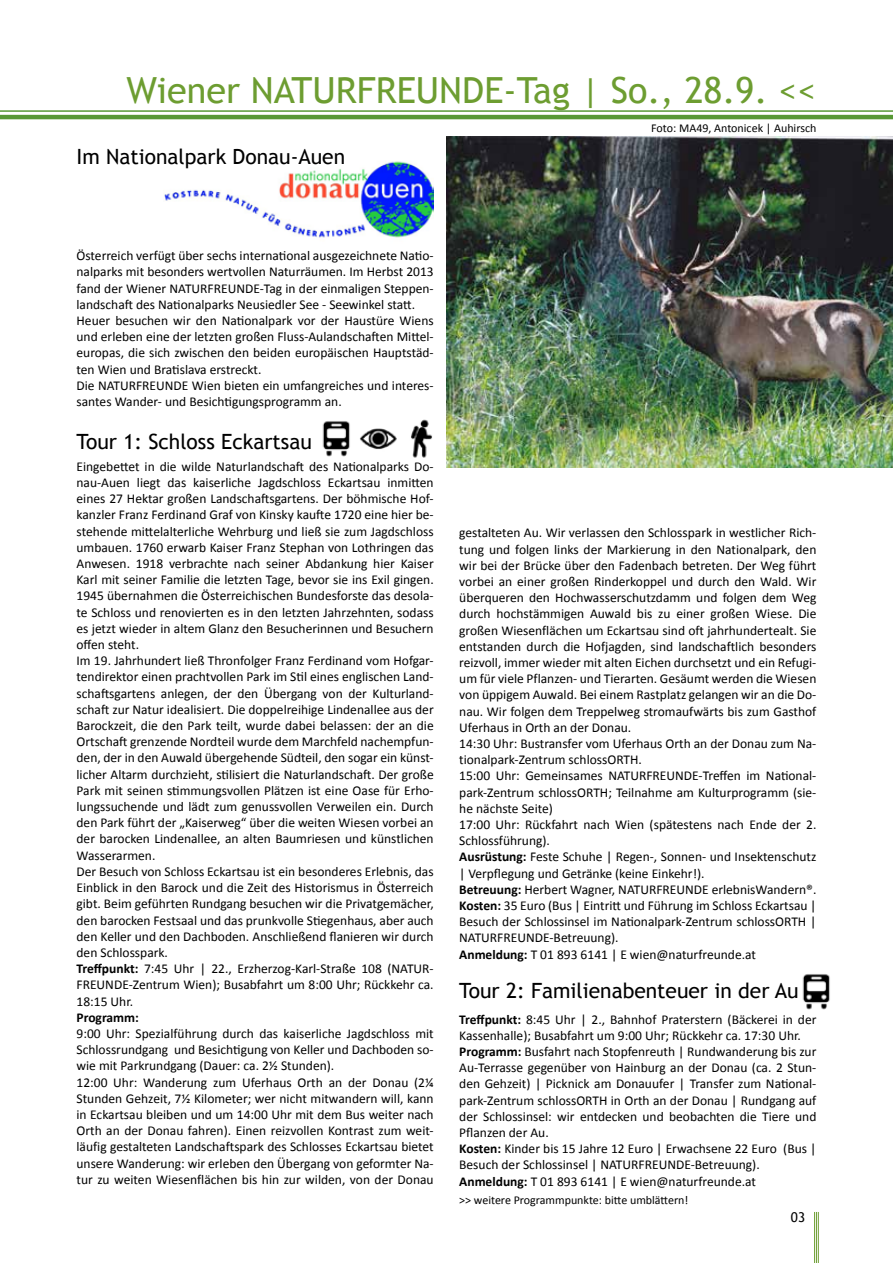
<style>
.page{position:relative;width:893px;height:1263px;background:#fff}
.page>*{position:absolute;margin:0;border:0;box-sizing:border-box;transform-origin:0 0}
.t1{font:36px "Trebuchet MS";color:#6d9d31}
.t2{font:21px "Trebuchet MS";color:#000}
.t3{font:13.5px/16.2px "Calibri";color:#000}
.t4{font:700 13.5px "Calibri";color:#000}
.t5{font:13.5px "Trebuchet MS";color:#000}
.t6{font:12px "Calibri";color:#000}
.s1{font-weight:700}
</style>
<div class="page">
<img style="left:164px;top:119px;width:270px;height:119px">
<hr style="left:0;top:110px;width:893px;height:2px;background:#579835">
<hr style="left:0;top:115px;width:893px;height:4px;background:#579835">
<hr style="left:818px;top:1212px;width:1px;height:51px;background:#6d9d31">
<hr style="left:816px;top:1212px;width:1px;height:51px;background:#6d9d31">
<hr style="left:814px;top:1212px;width:1px;height:51px;background:#6d9d31">
<img style="left:446px;top:136px;width:447px;height:332px">
<img style="left:322px;top:419px;width:110px;height:39px">
<img style="left:802px;top:974px;width:28px;height:36px">
<h1 class="t1" style="left:127px;top:69px;width:691px">Wiener NATURFREUNDE-Tag | So., 28.9. &lt;&lt;</h1>
<h2 class="t2" style="left:77px;top:144px;width:270px">Im Nationalpark Donau-Auen</h2>
<p class="t6" style="left:651px;top:121px;width:167px">Foto: MA49, Antonicek | Auhirsch</p>
<p class="t3" style="left:77px;top:248px;width:359px">Österreich verfügt über sechs international ausgezeichnete Natio&shy;nalparks mit besonders wertvollen Naturräumen. Im Herbst 2013 fand der Wiener NATURFREUNDE-Tag in der einmaligen Steppen&shy;landschaft des Nationalparks Neusiedler See - Seewinkel statt.<br>Heuer besuchen wir den Nationalpark vor der Haustüre Wiens und erleben eine der letzten großen Fluss-Aulandschaften Mittel&shy;europas, die sich zwischen den beiden europäischen Hauptstäd&shy;ten Wien und Bratislava erstreckt.<br>Die NATURFREUNDE Wien bieten ein umfangreiches und interes&shy;santes Wander- und Besichtigungsprogramm an.</p>
<h2 class="t2" style="left:77px;top:429px;width:237px">Tour 1: Schloss Eckartsau</h2>
<p class="t3" style="left:77px;top:458px;width:359px">Eingebettet in die wilde Naturlandschaft des Nationalparks Do&shy;nau-Auen liegt das kaiserliche Jagdschloss Eckartsau inmitten eines 27 Hektar großen Landschaftsgartens. Der böhmische Hof&shy;kanzler Franz Ferdinand Graf von Kinsky kaufte 1720 eine hier be&shy;stehende mittelalterliche Wehrburg und ließ sie zum Jagdschloss umbauen. 1760 erwarb Kaiser Franz Stephan von Lothringen das Anwesen. 1918 verbrachte nach seiner Abdankung hier Kaiser Karl mit seiner Familie die letzten Tage, bevor sie ins Exil gingen.<br>1945 übernahmen die Österreichischen Bundesforste das desola&shy;te Schloss und renovierten es in den letzten Jahrzehnten, sodass es jetzt wieder in altem Glanz den Besucherinnen und Besuchern offen steht.<br>Im 19. Jahrhundert ließ Thronfolger Franz Ferdinand vom Hofgar&shy;tendirektor einen prachtvollen Park im Stil eines englischen Land&shy;schaftsgartens anlegen, der den Übergang von der Kulturland&shy;schaft zur Natur idealisiert. Die doppelreihige Lindenallee aus der Barockzeit, die den Park teilt, wurde dabei belassen: der an die Ortschaft grenzende Nordteil wurde dem Marchfeld nachempfun&shy;den, der in den Auwald übergehende Südteil, den sogar ein künst&shy;licher Altarm durchzieht, stilisiert die Naturlandschaft. Der große Park mit seinen stimmungsvollen Plätzen ist eine Oase für Erho&shy;lungssuchende und lädt zum genussvollen Verweilen ein. Durch den Park führt der „Kaiserweg“ über die weiten Wiesen vorbei an der barocken Lindenallee, an alten Baumriesen und künstlichen Wasserarmen.<br>Der Besuch von Schloss Eckartsau ist ein besonderes Erlebnis, das Einblick in den Barock und die Zeit des Historismus in Österreich gibt. Beim geführten Rundgang besuchen wir die Privatgemächer, den barocken Festsaal und das prunkvolle Stiegenhaus, aber auch den Keller und den Dachboden. Anschließend flanieren wir durch den Schlosspark.<br><span class="s1">Treffpunkt:</span> 7:45 Uhr | 22., Erzherzog-Karl-Straße 108 (NATUR-FREUNDE-Zentrum Wien); Busabfahrt um 8:00 Uhr; Rückkehr ca.<br>18:15 Uhr.</p>
<p class="t4" style="left:77px;top:1008px;width:64px">Programm:</p>
<p class="t3" style="left:77px;top:1025px;width:359px">9:00 Uhr: Spezialführung durch das kaiserliche Jagdschloss mit Schlossrundgang und Besichtigung von Keller und Dachboden so&shy;wie mit Parkrundgang (Dauer: ca. 2½ Stunden).<br>12:00 Uhr: Wanderung zum Uferhaus Orth an der Donau (2¼ Stunden Gehzeit, 7½ Kilometer; wer nicht mitwandern will, kann in Eckartsau bleiben und um 14:00 Uhr mit dem Bus weiter nach Orth an der Donau fahren). Einen reizvollen Kontrast zum weit&shy;läufig gestalteten Landschaftspark des Schlosses Eckartsau bietet unsere Wanderung: wir erleben den Übergang von geformter Na&shy;tur zu weiten Wiesenflächen bis hin zur wilden, von der Donau</p>
<p class="t3" style="left:459px;top:525px;width:359px">gestalteten Au. Wir verlassen den Schlosspark in westlicher Rich&shy;tung und folgen links der Markierung in den Nationalpark, den wir bei der Brücke über den Fadenbach betreten. Der Weg führt vorbei an einer großen Rinderkoppel und durch den Wald. Wir überqueren den Hochwasserschutzdamm und folgen dem Weg durch hochstämmigen Auwald bis zu einer großen Wiese. Die großen Wiesenflächen um Eckartsau sind oft jahrhundertealt. Sie entstanden durch die Hofjagden, sind landschaftlich besonders reizvoll, immer wieder mit alten Eichen durchsetzt und ein Refugi&shy;um für viele Pflanzen- und Tierarten. Gesäumt werden die Wiesen von üppigem Auwald. Bei einem Rastplatz gelangen wir an die Do&shy;nau. Wir folgen dem Treppelweg stromaufwärts bis zum Gasthof Uferhaus in Orth an der Donau.<br>14:30 Uhr: Bustransfer vom Uferhaus Orth an der Donau zum Na&shy;tionalpark-Zentrum schlossORTH.<br>15:00 Uhr: Gemeinsames NATURFREUNDE-Treffen im National&shy;park-Zentrum schlossORTH; Teilnahme am Kulturprogramm (sie&shy;he nächste Seite)<br>17:00 Uhr: Rückfahrt nach Wien (spätestens nach Ende der 2.<br>Schlossführung).<br><span class="s1">Ausrüstung:</span> Feste Schuhe | Regen-, Sonnen- und Insektenschutz | Verpflegung und Getränke (keine Einkehr!).<br><span class="s1">Betreuung:</span> Herbert Wagner, NATURFREUNDE erlebnisWandern®.<br><span class="s1">Kosten:</span> 35 Euro (Bus | Eintritt und Führung im Schloss Eckartsau | Besuch der Schlossinsel im Nationalpark-Zentrum schlossORTH | NATURFREUNDE-Betreuung).<br><span class="s1">Anmeldung:</span> T 01 893 6141 | E wien@naturfreunde.at</p>
<h2 class="t2" style="left:459px;top:978px;width:341px">Tour 2: Familienabenteuer in der Au</h2>
<p class="t3" style="left:459px;top:1011px;width:359px"><span class="s1">Treffpunkt:</span> 8:45 Uhr | 2., Bahnhof Praterstern (Bäckerei in der Kassenhalle); Busabfahrt um 9:00 Uhr; Rückkehr ca. 17:30 Uhr.<br><span class="s1">Programm:</span> Busfahrt nach Stopfenreuth | Rundwanderung bis zur Au-Terrasse gegenüber von Hainburg an der Donau (ca. 2 Stun&shy;den Gehzeit) | Picknick am Donauufer | Transfer zum National&shy;park-Zentrum schlossORTH in Orth an der Donau | Rundgang auf der Schlossinsel: wir entdecken und beobachten die Tiere und Pflanzen der Au.<br><span class="s1">Kosten:</span> Kinder bis 15 Jahre 12 Euro | Erwachsene 22 Euro (Bus | Besuch der Schlossinsel | NATURFREUNDE-Betreuung).<br><span class="s1">Anmeldung:</span> T 01 893 6141 | E wien@naturfreunde.at</p>
<p class="t6" style="left:459px;top:1192px;width:231px">&gt;&gt; weitere Programmpunkte: bitte umblättern!</p>
<p class="t5" style="left:791px;top:1209px;width:16px">03</p>
</div>
